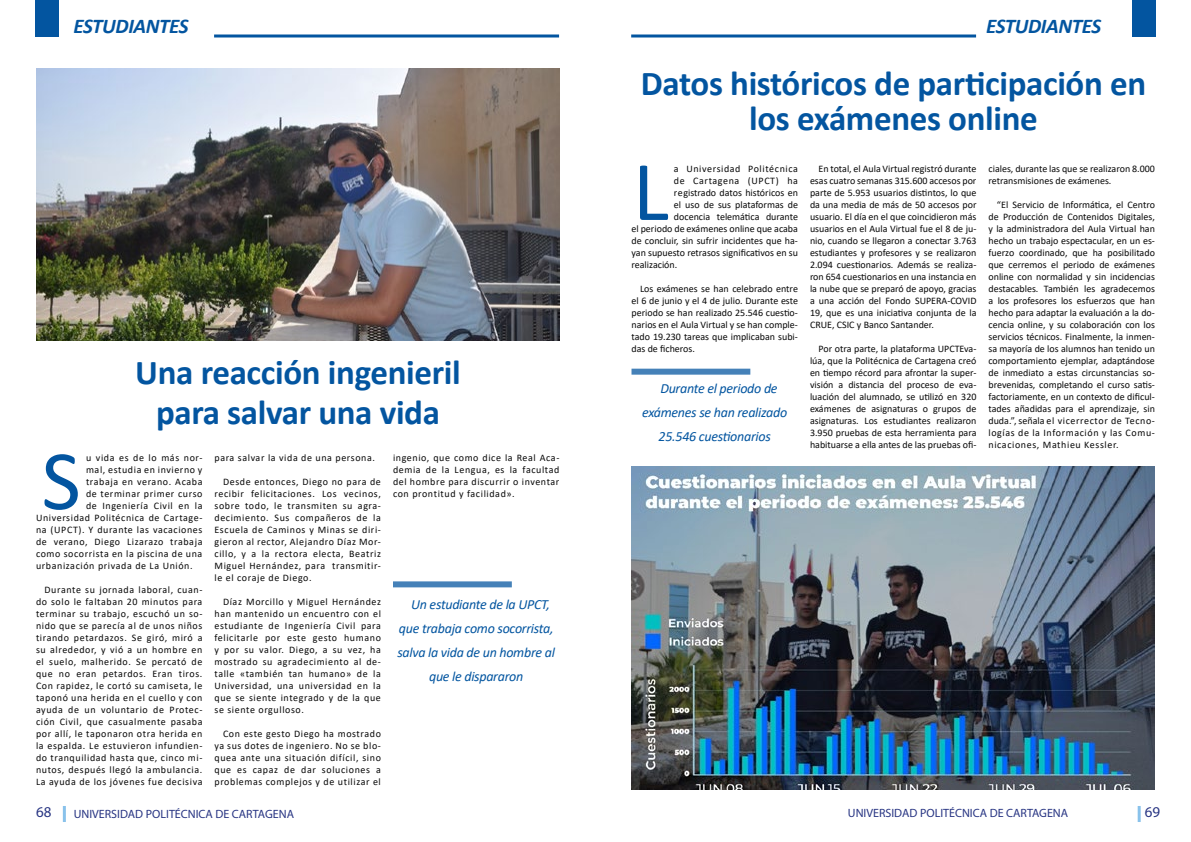
<style>
.page{position:relative;width:1191px;height:842px;background:#fff}
.page>*{position:absolute;margin:0;border:0;box-sizing:border-box;transform-origin:0 0}
.t1{font:85.6px "Calibri";color:#0355a0}
.t2{font:700 35px/40.7px "Calibri";letter-spacing:-.01em;color:#0355a0;text-align:center}
.t3{font:italic 700 21px "Calibri";letter-spacing:-.02em;color:#0355a0}
.t4{font:15px "Myriad Pro";color:#283583}
.t5{font:italic 14px "Calibri";letter-spacing:-.02em;color:#0355a0}
.t6{font:12px "Myriad Pro";color:#283583}
.t7{font:10px/12px "Calibri";letter-spacing:.06em;color:#080808;text-align:justify}
.t8{font:10px/12px "Calibri";color:#080808}
</style>
<div class="page">
<hr style="left:63px;top:806px;width:3px;height:16px;background:#89c2eb">
<hr style="left:1137px;top:806px;width:3px;height:16px;background:#89c2eb">
<div style="left:36px;top:0;width:23px;height:36px;background:#0355a0"></div>
<hr style="left:214px;top:35px;width:345px;height:3px;background:#0355a0">
<hr style="left:631px;top:35px;width:345px;height:3px;background:#0355a0">
<div style="left:1131px;top:0;width:24px;height:36px;background:#0355a0"></div>
<img style="left:36px;top:69px;width:523px;height:271px">
<div style="left:393px;top:581px;width:119px;height:6px;background:#4581b8"></div>
<img style="left:631px;top:466px;width:524px;height:323px">
<div style="left:631px;top:369px;width:119px;height:6px;background:#4581b8"></div>
<h3 class="t3" style="left:74px;top:11px;width:117px">ESTUDIANTES</h3>
<h3 class="t3" style="left:986px;top:11px;width:117px">ESTUDIANTES</h3>
<h2 class="t2" style="left:135px;top:351px;width:327px">Una reacción ingenieril para salvar una vida</h2>
<h1 class="t1" style="left:42px;top:421px;width:41px">S</h1>
<p class="t7" style="left:86px;top:451px;width:118px">u vida es de lo más nor-</p>
<p class="t7" style="left:86px;top:463px;width:118px">mal, estudia en invierno y</p>
<p class="t7" style="left:86px;top:475px;width:118px">trabaja en verano. Acaba</p>
<p class="t7" style="left:86px;top:487px;width:118px">de terminar primer curso</p>
<p class="t7" style="left:86px;top:499px;width:118px">de Ingeniería Civil en la</p>
<p class="t7" style="left:36px;top:511px;width:168px">Universidad Politécnica de Cartage-</p>
<p class="t7" style="left:36px;top:523px;width:168px">na (UPCT). Y durante las vacaciones</p>
<p class="t7" style="left:36px;top:535px;width:168px">de verano, Diego Lizarazo trabaja</p>
<p class="t7" style="left:36px;top:547px;width:168px">como socorrista en la piscina de una</p>
<p class="t7" style="left:36px;top:559px;width:158px">urbanización privada de La Unión.</p>
<p class="t7" style="left:36px;top:583px;width:168px;text-indent:8px">Durante su jornada laboral, cuan&shy;do solo le faltaban 20 minutos para terminar su trabajo, escuchó un so&shy;nido que se parecía al de unos niños tirando petardazos. Se giró, miró a su alrededor, y vió a un hombre en el suelo, malherido. Se percató de que no eran petardos. Eran tiros.<br>Con rapidez, le cortó su camiseta, le taponó una herida en el cuello y con ayuda de un voluntario de Protec&shy;ción Civil, que casualmente pasaba por allí, le taponaron otra herida en la espalda. Le estuvieron infundien&shy;do tranquilidad hasta que, cinco mi&shy;nutos, después llegó la ambulancia.<br>La ayuda de los jóvenes fue decisiva</p>
<p class="t7" style="left:214px;top:451px;width:162px">para salvar la vida de una persona.</p>
<p class="t7" style="left:214px;top:475px;width:168px;text-indent:8px">Desde entonces, Diego no para de recibir felicitaciones. Los vecinos, sobre todo, le transmiten su agra&shy;decimiento. Sus compañeros de la Escuela de Caminos y Minas se diri&shy;gieron al rector, Alejandro Díaz Mor&shy;cillo, y a la rectora electa, Beatriz Miguel Hernández, para transmitir&shy;le el coraje de Diego.</p>
<p class="t7" style="left:214px;top:595px;width:168px;text-indent:8px">Díaz Morcillo y Miguel Hernández han mantenido un encuentro con el estudiante de Ingeniería Civil para felicitarle por este gesto humano y por su valor. Diego, a su vez, ha mostrado su agradecimiento al de&shy;talle «también tan humano» de la Universidad, una universidad en la que se siente integrado y de la que se siente orgulloso.</p>
<p class="t7" style="left:214px;top:727px;width:168px;text-indent:8px">Con este gesto Diego ha mostrado ya sus dotes de ingeniero. No se blo&shy;quea ante una situación difícil, sino que es capaz de dar soluciones a problemas complejos y de utilizar el</p>
<p class="t7" style="left:393px;top:451px;width:168px">ingenio, que como dice la Real Aca&shy;demia de la Lengua, es la facultad del hombre para discurrir o inventar con prontitud y facilidad».</p>
<h3 class="t5" style="left:411px;top:595px;width:140px">Un estudiante de la UPCT,</h3>
<h3 class="t5" style="left:399px;top:619px;width:156px">que trabaja como socorrista,</h3>
<h3 class="t5" style="left:397px;top:643px;width:159px">salva la vida de un hombre al</h3>
<h3 class="t5" style="left:429px;top:667px;width:96px">que le dispararon</h3>
<h2 class="t2" style="left:641px;top:65px;width:507px;line-height:35px">Datos históricos de participación en los exámenes online</h2>
<h1 class="t1" style="left:633px;top:132px;width:37px">L</h1>
<p class="t7" style="left:674px;top:162px;width:125px">a Universidad Politécnica</p>
<p class="t7" style="left:810px;top:162px;width:168px;text-indent:8px">En total, el Aula Virtual registró durante esas cuatro semanas 315.600 accesos por parte de 5.953 usuarios distintos, lo que da una media de más de 50 accesos por usuario. El día en el que coincidieron más usuarios en el Aula Virtual fue el 8 de ju&shy;nio, cuando se llegaron a conectar 3.763 estudiantes y profesores y se realizaron 2.094 cuestionarios. Además se realiza&shy;ron 654 cuestionarios en una instancia en la nube que se preparó de apoyo, gracias a una acción del Fondo SUPERA-COVID 19, que es una iniciativa conjunta de la CRUE, CSIC y Banco Santander.</p>
<p class="t7" style="left:810px;top:342px;width:168px;text-indent:8px">Por otra parte, la plataforma UPCTEva&shy;lúa, que la Politécnica de Cartagena creó en tiempo récord para afrontar la super&shy;visión a distancia del proceso de eva&shy;luación del alumnado, se utilizó en 320 exámenes de asignaturas o grupos de asignaturas. Los estudiantes realizaron 3.950 pruebas de esta herramienta para habituarse a ella antes de las pruebas ofi-</p>
<p class="t8" style="left:988px;top:162px;width:168px">ciales, durante las que se realizaron 8.000 retransmisiones de exámenes.</p>
<p class="t7" style="left:988px;top:198px;width:168px;text-indent:9px">“El Servicio de Informática, el Centro de Producción de Contenidos Digitales, y la administradora del Aula Virtual han hecho un trabajo espectacular, en un es&shy;fuerzo coordinado, que ha posibilitado que cerremos el periodo de exámenes online con normalidad y sin incidencias destacables. También les agradecemos a los profesores los esfuerzos que han hecho para adaptar la evaluación a la do&shy;cencia online, y su colaboración con los servicios técnicos. Finalmente, la inmen&shy;sa mayoría de los alumnos han tenido un comportamiento ejemplar, adaptándose de inmediato a estas circunstancias so&shy;brevenidas, completando el curso satis&shy;factoriamente, en un contexto de dificul&shy;tades añadidas para el aprendizaje, sin duda.”, señala el vicerrector de Tecno&shy;logías de la Información y las Comu&shy;nicaciones, Mathieu Kessler.</p>
<p class="t7" style="left:674px;top:174px;width:125px">de Cartagena (UPCT) ha</p>
<p class="t8" style="left:674px;top:186px;width:125px">registrado datos históricos en</p>
<p class="t8" style="left:674px;top:198px;width:125px">el uso de sus plataformas de</p>
<p class="t8" style="left:674px;top:210px;width:125px">docencia telemática durante</p>
<p class="t8" style="left:631px;top:222px;width:168px">el periodo de exámenes online que acaba</p>
<p class="t8" style="left:631px;top:234px;width:168px">de concluir, sin sufrir incidentes que ha-</p>
<p class="t8" style="left:631px;top:246px;width:168px">yan supuesto retrasos significativos en su</p>
<p class="t8" style="left:631px;top:258px;width:47px">realización.</p>
<p class="t7" style="left:631px;top:282px;width:168px;text-indent:8px">Los exámenes se han celebrado entre el 6 de junio y el 4 de julio. Durante este periodo se han realizado 25.546 cuestio&shy;narios en el Aula Virtual y se han comple&shy;tado 19.230 tareas que implicaban subi&shy;das de ficheros.</p>
<h3 class="t5" style="left:660px;top:379px;width:119px">Durante el periodo de</h3>
<h3 class="t5" style="left:642px;top:403px;width:146px">exámenes se han realizado</h3>
<h3 class="t5" style="left:658px;top:427px;width:114px">25.546 cuestionarios</h3>
<h3 class="t4" style="left:36px;top:803px;width:17px">68</h3>
<p class="t6" style="left:74px;top:806px;width:222px">UNIVERSIDAD POLITÉCNICA DE CARTAGENA</p>
<p class="t6" style="left:848px;top:805px;width:222px">UNIVERSIDAD POLITÉCNICA DE CARTAGENA</p>
<h3 class="t4" style="left:1144px;top:803px;width:17px">69</h3>
</div>
